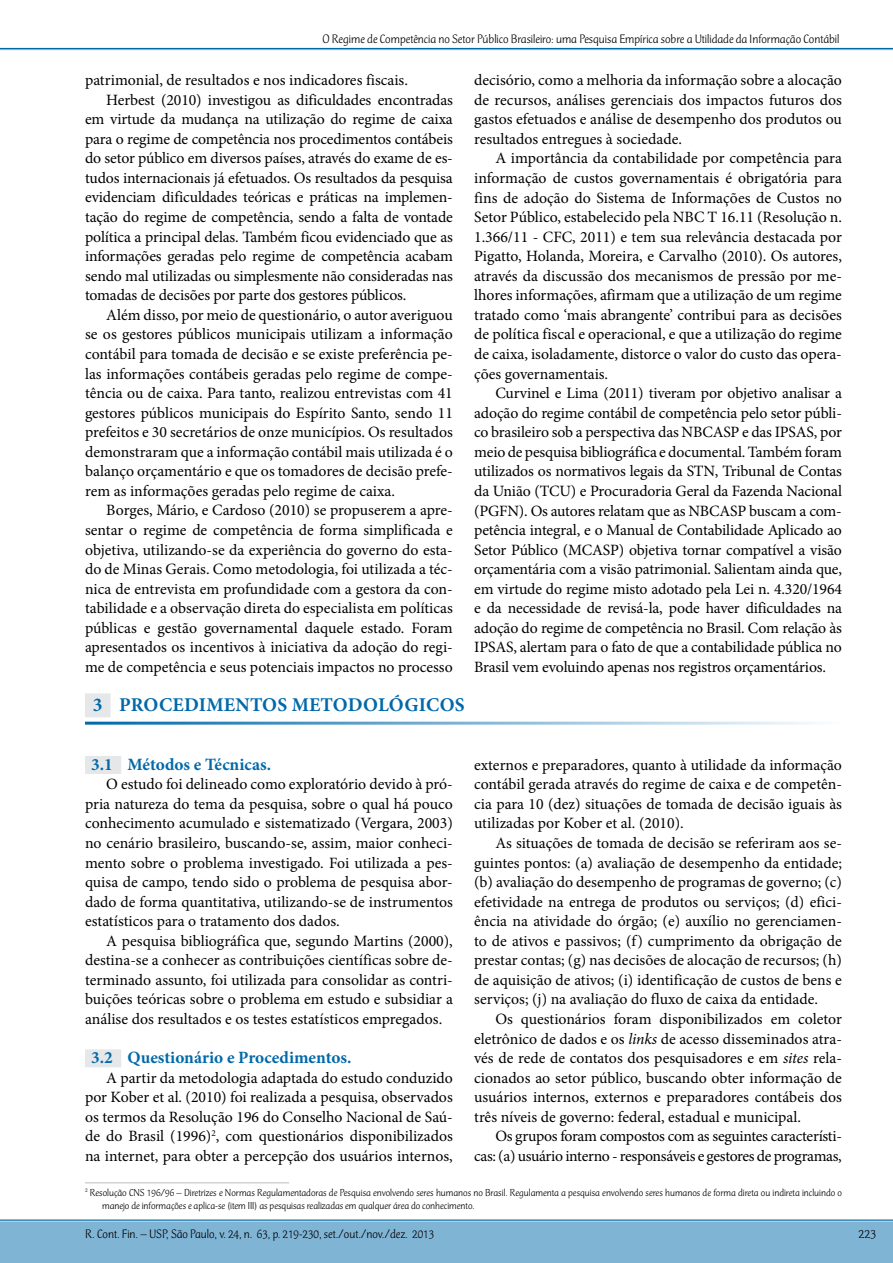
<style>
.page{position:relative;width:893px;height:1263px;background:#fff}
.page>*{position:absolute;margin:0;border:0;box-sizing:border-box;transform-origin:0 0}
.t1{font:700 19.5px "Minion Pro";letter-spacing:.01em;color:#0069aa}
.t2{font:700 17.25px "Minion Pro";color:#0069aa}
.t3{font:15.75px/19.5px "Minion Pro";letter-spacing:-.005em;color:#000;text-align:justify}
.t4{font:15.75px/19.5px "Minion Pro";letter-spacing:-.025em;color:#000;text-align:right}
.t5{font:300 13.5px "CT Mercurius Std";color:#000}
.t6{font:300 12.75px "CT Mercurius Std";color:#000}
.t7{font:300 10.5px/12.6px "CT Mercurius Std";color:#000}
.s1{font-style:italic}
</style>
<div class="page">
<hr style="left:0;top:49px;width:893px;height:1px;background:#e6e7e8">
<hr style="left:0;top:48px;width:893px;height:1px;background:#0069aa">
<div style="left:0;top:1221px;width:893px;height:42px;background:#80b4d5"></div>
<hr style="left:0;top:1219px;width:893px;height:2px;background:#3387bb">
<div style="left:85px;top:693px;width:26px;height:24px;background:#e6e7e8"></div>
<div style="left:85px;top:756px;width:36px;height:18px;background:#e6e7e8"></div>
<div style="left:85px;top:1049px;width:36px;height:18px;background:#e6e7e8"></div>
<hr style="left:85px;top:1182px;width:204px;height:1px;background:#bcbdc0">
<p class="t6" style="left:322px;top:32px;width:519px">O Regime de Competência no Setor Público Brasileiro: uma Pesquisa Empírica sobre a Utilidade da Informação Contábil</p>
<p class="t3" style="left:85px;top:70px;width:324px">patrimonial, de resultados e nos indicadores fiscais.</p>
<p class="t3" style="left:106px;top:90px;width:348px">Herbest (2010) investigou as dificuldades encontradas</p>
<p class="t3" style="left:85px;top:109px;width:369px">em virtude da mudança na utilização do regime de caixa</p>
<p class="t3" style="left:85px;top:129px;width:369px">para o regime de competência nos procedimentos contábeis</p>
<p class="t3" style="left:85px;top:149px;width:369px">do setor público em diversos países, através do exame de es-</p>
<p class="t3" style="left:85px;top:168px;width:369px">tudos internacionais já efetuados. Os resultados da pesquisa</p>
<p class="t3" style="left:85px;top:188px;width:369px">evidenciam dificuldades teóricas e práticas na implemen-</p>
<p class="t3" style="left:85px;top:207px;width:369px">tação do regime de competência, sendo a falta de vontade</p>
<p class="t3" style="left:85px;top:227px;width:369px">política a principal delas. Também ficou evidenciado que as</p>
<p class="t3" style="left:85px;top:246px;width:369px">informações geradas pelo regime de competência acabam</p>
<p class="t3" style="left:85px;top:266px;width:369px">sendo mal utilizadas ou simplesmente não consideradas nas</p>
<p class="t3" style="left:85px;top:286px;width:323px">tomadas de decisões por parte dos gestores públicos.</p>
<p class="t3" style="left:106px;top:305px;width:348px">Além disso, por meio de questionário, o autor averiguou</p>
<p class="t3" style="left:85px;top:325px;width:369px">se os gestores públicos municipais utilizam a informação</p>
<p class="t3" style="left:85px;top:344px;width:369px">contábil para tomada de decisão e se existe preferência pe-</p>
<p class="t3" style="left:85px;top:364px;width:369px">las informações contábeis geradas pelo regime de compe-</p>
<p class="t3" style="left:85px;top:383px;width:369px">tência ou de caixa. Para tanto, realizou entrevistas com 41</p>
<p class="t3" style="left:85px;top:403px;width:369px">gestores públicos municipais do Espírito Santo, sendo 11</p>
<p class="t3" style="left:85px;top:422px;width:369px">prefeitos e 30 secretários de onze municípios. Os resultados</p>
<p class="t3" style="left:85px;top:442px;width:369px">demonstraram que a informação contábil mais utilizada é o</p>
<p class="t3" style="left:85px;top:462px;width:369px">balanço orçamentário e que os tomadores de decisão prefe-</p>
<p class="t3" style="left:85px;top:481px;width:312px">rem as informações geradas pelo regime de caixa.</p>
<p class="t3" style="left:106px;top:501px;width:348px">Borges, Mário, e Cardoso (2010) se propuserem a apre-</p>
<p class="t3" style="left:85px;top:520px;width:369px">sentar o regime de competência de forma simplificada e</p>
<p class="t3" style="left:85px;top:540px;width:369px">objetiva, utilizando-se da experiência do governo do esta-</p>
<p class="t3" style="left:85px;top:559px;width:369px">do de Minas Gerais. Como metodologia, foi utilizada a téc-</p>
<p class="t3" style="left:85px;top:579px;width:369px">nica de entrevista em profundidade com a gestora da con-</p>
<p class="t3" style="left:85px;top:598px;width:369px">tabilidade e a observação direta do especialista em políticas</p>
<p class="t3" style="left:85px;top:618px;width:369px">públicas e gestão governamental daquele estado. Foram</p>
<p class="t3" style="left:85px;top:638px;width:369px">apresentados os incentivos à iniciativa da adoção do regi-</p>
<p class="t3" style="left:85px;top:657px;width:369px">me de competência e seus potenciais impactos no processo</p>
<p class="t1" style="left:93px;top:691px;width:52px">3 Proce</p>
<p class="t1" style="left:184px;top:691px;width:28px">dime</p>
<p class="t1" style="left:235px;top:691px;width:196px">ntos Metodológicos</p>
<p class="t3" style="left:474px;top:70px;width:369px">decisório, como a melhoria da informação sobre a alocação de recursos, análises gerenciais dos impactos futuros dos gastos efetuados e análise de desempenho dos produtos ou resultados entregues à sociedade.</p>
<p class="t3" style="left:474px;top:149px;width:369px;text-indent:21px">A importância da contabilidade por competência para informação de custos governamentais é obrigatória para fins de adoção do Sistema de Informações de Custos no Setor Público, estabelecido pela NBC T 16.11 (Resolução n.<br>1.366/11 - CFC, 2011) e tem sua relevância destacada por Pigatto, Holanda, Moreira, e Carvalho (2010). Os autores, através da discussão dos mecanismos de pressão por me&shy;lhores informações, afirmam que a utilização de um regime tratado como ‘mais abrangente’ contribui para as decisões de política fiscal e operacional, e que a utilização do regime de caixa, isoladamente, distorce o valor do custo das opera&shy;ções governamentais.</p>
<p class="t3" style="left:474px;top:383px;width:369px;text-indent:21px">Curvinel e Lima (2011) tiveram por objetivo analisar a adoção do regime contábil de competência pelo setor públi&shy;co brasileiro sob a perspectiva das NBCASP e das IPSAS, por meio de pesquisa bibliográfica e documental. Também foram utilizados os normativos legais da STN, Tribunal de Contas da União (TCU) e Procuradoria Geral da Fazenda Nacional (PGFN). Os autores relatam que as NBCASP buscam a com&shy;petência integral, e o Manual de Contabilidade Aplicado ao Setor Público (MCASP) objetiva tornar compatível a visão orçamentária com a visão patrimonial. Salientam ainda que, em virtude do regime misto adotado pela Lei n. 4.320/1964 e da necessidade de revisá-la, pode haver dificuldades na adoção do regime de competência no Brasil. Com relação às IPSAS, alertam para o fato de que a contabilidade pública no Brasil vem evoluindo apenas nos registros orçamentários.</p>
<p class="t2" style="left:91px;top:752px;width:181px">3.1 Métodos e Técnicas.</p>
<p class="t3" style="left:85px;top:774px;width:369px;text-indent:21px">O estudo foi delineado como exploratório devido à pró&shy;pria natureza do tema da pesquisa, sobre o qual há pouco conhecimento acumulado e sistematizado (Vergara, 2003) no cenário brasileiro, buscando-se, assim, maior conheci&shy;mento sobre o problema investigado. Foi utilizada a pes&shy;quisa de campo, tendo sido o problema de pesquisa abor&shy;dado de forma quantitativa, utilizando-se de instrumentos estatísticos para o tratamento dos dados.</p>
<p class="t3" style="left:85px;top:931px;width:369px;text-indent:21px">A pesquisa bibliográfica que, segundo Martins (2000), destina-se a conhecer as contribuições científicas sobre de&shy;terminado assunto, foi utilizada para consolidar as contri&shy;buições teóricas sobre o problema em estudo e subsidiar a análise dos resultados e os testes estatísticos empregados.</p>
<p class="t2" style="left:91px;top:1045px;width:262px">3.2 Questionário e Procedimentos.</p>
<p class="t3" style="left:85px;top:1068px;width:369px;text-indent:21px">A partir da metodologia adaptada do estudo conduzido por Kober et al. (2010) foi realizada a pesquisa, observados os termos da Resolução 196 do Conselho Nacional de Saú&shy;de do Brasil (1996)<sup>2</sup>, com questionários disponibilizados na internet, para obter a percepção dos usuários internos,</p>
<p class="t3" style="left:474px;top:755px;width:369px">externos e preparadores, quanto à utilidade da informação contábil gerada através do regime de caixa e de competên&shy;cia para 10 (dez) situações de tomada de decisão iguais às utilizadas por Kober et al. (2010).</p>
<p class="t3" style="left:474px;top:833px;width:369px;text-indent:21px">As situações de tomada de decisão se referiram aos se&shy;guintes pontos: (a) avaliação de desempenho da entidade; (b) avaliação do desempenho de programas de governo; (c) efetividade na entrega de produtos ou serviços; (d) efici&shy;ência na atividade do órgão; (e) auxílio no gerenciamen&shy;to de ativos e passivos; (f) cumprimento da obrigação de prestar contas; (g) nas decisões de alocação de recursos; (h) de aquisição de ativos; (i) identificação de custos de bens e serviços; (j) na avaliação do fluxo de caixa da entidade.</p>
<p class="t3" style="left:474px;top:1009px;width:369px;text-indent:21px">Os questionários foram disponibilizados em coletor eletrônico de dados e os <span class="s1">links</span> de acesso disseminados atra&shy;vés de rede de contatos dos pesquisadores e em <span class="s1">sites</span> rela&shy;cionados ao setor público, buscando obter informação de usuários internos, externos e preparadores contábeis dos três níveis de governo: federal, estadual e municipal.</p>
<p class="t4" style="left:474px;top:1127px;width:369px">Os grupos foram compostos com as seguintes característi&shy;cas: (a) usuário interno - responsáveis e gestores de programas,</p>
<p class="t7" style="left:102px;top:1186px;width:741px;text-indent:-17px"><sup>2</sup> Resolução CNS 196/96 – Diretrizes e Normas Regulamentadoras de Pesquisa envolvendo seres humanos no Brasil. Regulamenta a pesquisa envolvendo seres humanos de forma direta ou indireta incluindo o manejo de informações e aplica-se (item III) as pesquisas realizadas em qualquer área do conhecimento.</p>
<p class="t6" style="left:85px;top:1227px;width:351px">R. Cont. Fin. – USP, São Paulo, v. 24, n. 63, p. 219-230, set./out./nov./dez. 2013</p>
<p class="t5" style="left:858px;top:1227px;width:19px">223</p>
</div>
